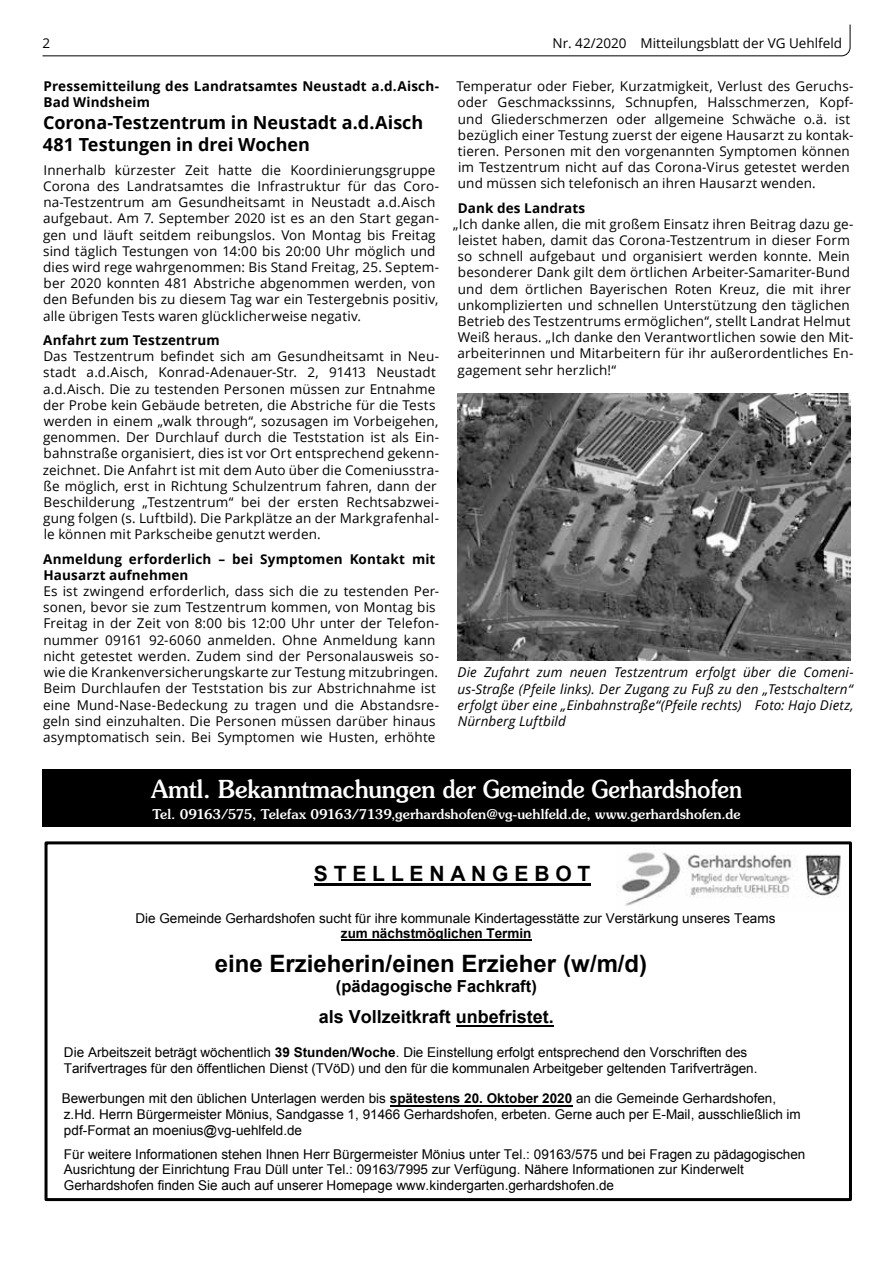
<style>
.page{position:relative;width:893px;height:1263px;background:#fff}
.page>*{position:absolute;margin:0;border:0;box-sizing:border-box;transform-origin:0 0}
.t1{font:500 24.75px "Souvenir";color:#fff;scale:.95 1}
.t2{font:700 24px "Arial";color:#000}
.t3{font:700 21px "Arial";color:#000}
.t4{font:700 18px/21.6px "Open Sans";letter-spacing:-.005em;color:#000}
.t5{font:700 18px "Arial";color:#000}
.t6{font:700 16.5px "Arial";color:#000}
.t7{font:13.5px/16.2px "Open Sans";letter-spacing:.01em;color:#000}
.t8{font:13.5px/15.8px "Arial";letter-spacing:.005em;color:#000}
.t9{font:italic 13.5px/16.2px "Open Sans";letter-spacing:.01em;color:#000;text-align:justify}
.t10{font:700 13.5px/16.2px "Open Sans";letter-spacing:.01em;color:#000}
.t11{font:500 13.5px "Souvenir";letter-spacing:.005em;color:#fff}
.t12{font:700 13.5px "Arial";color:#000}
.s1{font-weight:700}
</style>
<div class="page">
<svg style="left:42px;top:24px;width:809px;height:33px"></svg>
<img style="left:457px;top:394px;width:394px;height:267px">
<div style="left:42px;top:769px;width:808px;height:58px;background:#000"></div>
<div style="left:45px;top:841px;width:807px;height:360px;border:3px solid #000"></div>
<img style="left:617px;top:852px;width:224px;height:54px">
<hr style="left:314px;top:883px;width:277px;height:2px;background:#000">
<hr style="left:341px;top:939px;width:191px;height:1px;background:#000">
<hr style="left:456px;top:1025px;width:98px;height:2px;background:#000">
<hr style="left:390px;top:1105px;width:182px;height:1px;background:#000">
<p class="t7" style="left:43px;top:34px;width:9px">2</p>
<p class="t7" style="left:552px;top:34px;width:291px">Nr. 42/2020 Mitteilungsblatt der VG Uehlfeld</p>
<p class="t10" style="left:43px;top:78px;width:397px">Pressemitteilung des Landratsamtes Neustadt a.d.Aisch-<br>Bad Windsheim</p>
<h3 class="t4" style="left:43px;top:111px;width:382px">Corona-Testzentrum in Neustadt a.d.Aisch<br>481 Testungen in drei Wochen</h3>
<p class="t7" style="left:43px;top:161px;width:397px">Innerhalb kürzester Zeit hatte die Koordinierungsgruppe Corona des Landratsamtes die Infrastruktur für das Coro&shy;na-Testzentrum am Gesundheitsamt in Neustadt a.d.Aisch aufgebaut. Am 7. September 2020 ist es an den Start gegan&shy;gen und läuft seitdem reibungslos. Von Montag bis Freitag sind täglich Testungen von 14:00 bis 20:00 Uhr möglich und dies wird rege wahrgenommen: Bis Stand Freitag, 25. Septem&shy;ber 2020 konnten 481 Abstriche abgenommen werden, von den Befunden bis zu diesem Tag war ein Testergebnis positiv, alle übrigen Tests waren glücklicherweise negativ.</p>
<p class="t10" style="left:43px;top:332px;width:178px">Anfahrt zum Testzentrum</p>
<p class="t7" style="left:43px;top:348px;width:398px">Das Testzentrum befindet sich am Gesundheitsamt in Neu&shy;stadt a.d.Aisch, Konrad-Adenauer-Str. 2, 91413 Neustadt a.d.Aisch. Die zu testenden Personen müssen zur Entnahme der Probe kein Gebäude betreten, die Abstriche für die Tests werden in einem „walk through“, sozusagen im Vorbeigehen, genommen. Der Durchlauf durch die Teststation ist als Ein&shy;bahnstraße organisiert, dies ist vor Ort entsprechend gekenn&shy;zeichnet. Die Anfahrt ist mit dem Auto über die Comeniusstra&shy;ße möglich, erst in Richtung Schulzentrum fahren, dann der Beschilderung „Testzentrum“ bei der ersten Rechtsabzwei&shy;gung folgen (s. Luftbild). Die Parkplätze an der Markgrafenhal&shy;le können mit Parkscheibe genutzt werden.</p>
<p class="t10" style="left:43px;top:550px;width:394px">Anmeldung erforderlich – bei Symptomen Kontakt mit<br>Hausarzt aufnehmen</p>
<p class="t7" style="left:43px;top:583px;width:397px">Es ist zwingend erforderlich, dass sich die zu testenden Per&shy;sonen, bevor sie zum Testzentrum kommen, von Montag bis Freitag in der Zeit von 8:00 bis 12:00 Uhr unter der Telefon&shy;nummer 09161 92-6060 anmelden. Ohne Anmeldung kann nicht getestet werden. Zudem sind der Personalausweis so&shy;wie die Krankenversicherungskarte zur Testung mitzubringen.<br>Beim Durchlaufen der Teststation bis zur Abstrichnahme ist eine Mund-Nase-Bedeckung zu tragen und die Abstandsre&shy;geln sind einzuhalten. Die Personen müssen darüber hinaus asymptomatisch sein. Bei Symptomen wie Husten, erhöhte</p>
<p class="t7" style="left:457px;top:78px;width:398px">Temperatur oder Fieber, Kurzatmigkeit, Verlust des Geruchs&shy;oder Geschmackssinns, Schnupfen, Halsschmerzen, Kopf&shy;und Gliederschmerzen oder allgemeine Schwäche o.ä. ist bezüglich einer Testung zuerst der eigene Hausarzt zu kontak&shy;tieren. Personen mit den vorgenannten Symptomen können im Testzentrum nicht auf das Corona-Virus getestet werden und müssen sich telefonisch an ihren Hausarzt wenden.</p>
<p class="t10" style="left:458px;top:199px;width:129px">Dank des Landrats</p>
<p class="t7" style="left:457px;top:215px;width:397px;text-indent:-4px">„Ich danke allen, die mit großem Einsatz ihren Beitrag dazu ge&shy;leistet haben, damit das Corona-Testzentrum in dieser Form so schnell aufgebaut und organisiert werden konnte. Mein besonderer Dank gilt dem örtlichen Arbeiter-Samariter-Bund und dem örtlichen Bayerischen Roten Kreuz, die mit ihrer unkomplizierten und schnellen Unterstützung den täglichen Betrieb des Testzentrums ermöglichen“, stellt Landrat Helmut Weiß heraus. „Ich danke den Verantwortlichen sowie den Mit&shy;arbeiterinnen und Mitarbeitern für ihr außerordentliches En&shy;gagement sehr herzlich!“</p>
<p class="t9" style="left:457px;top:664px;width:398px">Die Zufahrt zum neuen Testzentrum erfolgt über die Comeni&shy;us-Straße (Pfeile links). Der Zugang zu Fuß zu den „Testschaltern“ erfolgt über eine „Einbahnstraße“(Pfeile rechts) Foto: Hajo Dietz, Nürnberg Luftbild</p>
<h1 class="t1" style="left:151px;top:774px;width:623px">Amtl. Bekanntmachungen der Gemeinde Gerhardshofen</h1>
<p class="t11" style="left:152px;top:805px;width:590px">Tel. 09163/575, Telefax 09163/7139,gerhardshofen@vg-uehlfeld.de, www.gerhardshofen.de</p>
<h3 class="t3" style="left:314px;top:860px;width:278px">S T E L L E N A N G E B O T</h3>
<p class="t8" style="left:135px;top:910px;width:641px">Die Gemeinde Gerhardshofen sucht für ihre kommunale Kindertagesstätte zur Verstärkung unseres Teams</p>
<p class="t12" style="left:341px;top:924px;width:192px">zum nächstmöglichen Termin</p>
<h2 class="t2" style="left:215px;top:947px;width:434px">eine Erzieherin/einen Erzieher (w/m/d)</h2>
<p class="t6" style="left:336px;top:975px;width:203px">(pädagogische Fachkraft)</p>
<h3 class="t5" style="left:319px;top:1005px;width:237px">als Vollzeitkraft unbefristet.</h3>
<p class="t8" style="left:64px;top:1044px;width:695px">Die Arbeitszeit beträgt wöchentlich <span class="s1">39 Stunden/Woche</span>. Die Einstellung erfolgt entsprechend den Vorschriften des<br>Tarifvertrages für den öffentlichen Dienst (TVöD) und den für die kommunalen Arbeitgeber geltenden Tarifverträgen.</p>
<p class="t8" style="left:62px;top:1091px;width:740px">Bewerbungen mit den üblichen Unterlagen werden bis <span class="s1">spätestens 20. Oktober 2020</span> an die Gemeinde Gerhardshofen, z.Hd. Herrn Bürgermeister Mönius, Sandgasse 1, 91466 Gerhardshofen, erbeten. Gerne auch per E-Mail, ausschließlich im pdf-Format an moenius@vg-uehlfeld.de</p>
<p class="t8" style="left:64px;top:1146px;width:743px">Für weitere Informationen stehen Ihnen Herr Bürgermeister Mönius unter Tel.: 09163/575 und bei Fragen zu pädagogischen<br>Ausrichtung der Einrichtung Frau Düll unter Tel.: 09163/7995 zur Verfügung. Nähere Informationen zur Kinderwelt<br>Gerhardshofen finden Sie auch auf unserer Homepage www.kindergarten.gerhardshofen.de</p>
</div>
